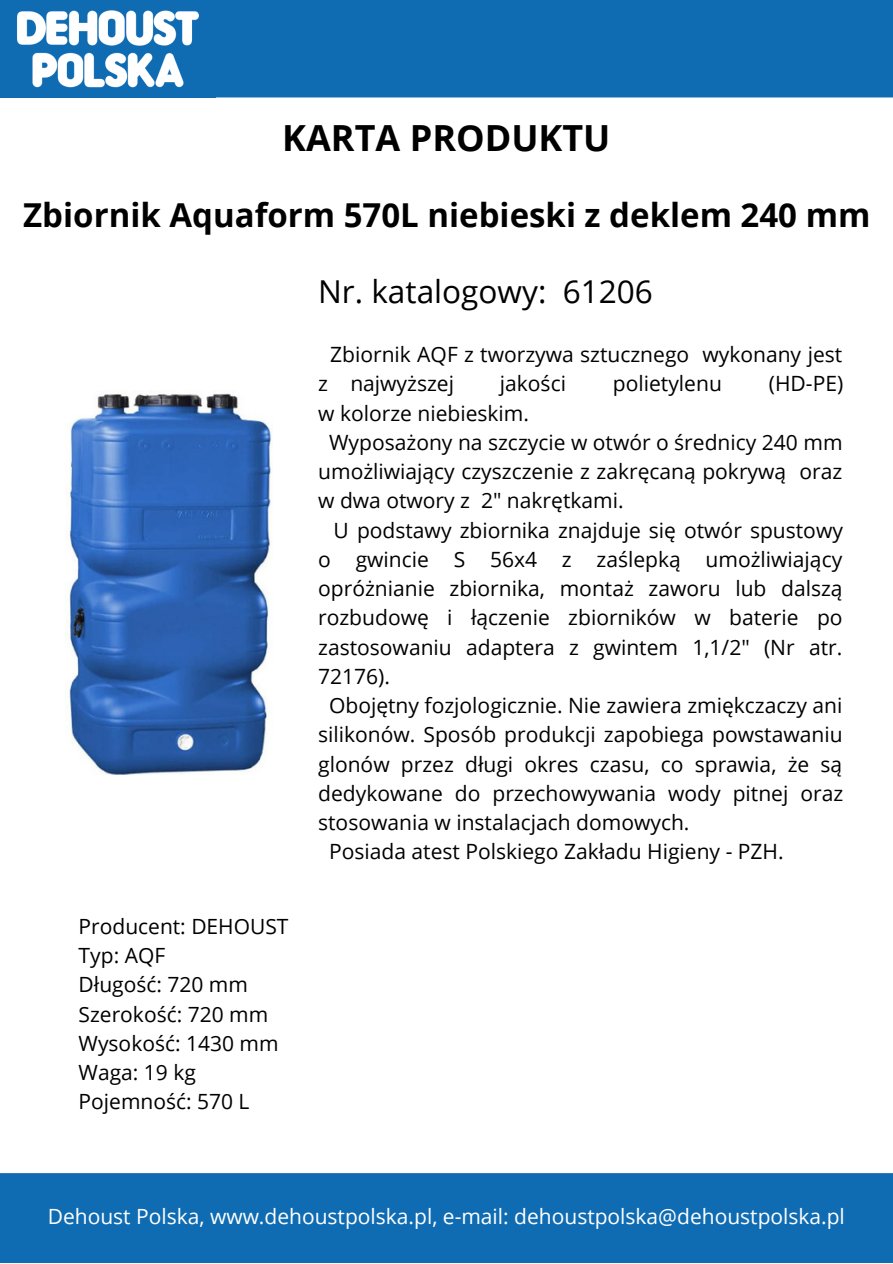
<style>
.page{position:relative;width:893px;height:1264px;background:#fff}
.page>*{position:absolute;margin:0;border:0;box-sizing:border-box;transform-origin:0 0}
.t1{font:700 36px "Open Sans";color:#000}
.t2{font:700 33px "Open Sans";color:#000}
.t3{font:31.5px "Open Sans";color:#000}
.t4{font:21px/29.2px "Open Sans";color:#000}
.t5{font:21px "Open Sans";color:#fff}
</style>
<div class="page">
<div style="left:216px;top:0;width:676px;height:97px;background:#0f6cb3"></div>
<div style="left:0;top:1173px;width:892px;height:89px;background:#0f6cb3"></div>
<img style="left:0;top:0;width:216px;height:98px">
<img style="left:65px;top:393px;width:207px;height:381px">
<h1 class="t1" style="left:282px;top:112px;width:329px">KARTA PRODUKTU</h1>
<h2 class="t2" style="left:23px;top:192px;width:848px">Zbiornik Aquaform 570L niebieski z deklem 240 mm</h2>
<p class="t4" style="left:79px;top:911px;width:211px">Producent: DEHOUST<br>Typ: AQF<br>Długość: 720 mm<br>Szerokość: 720 mm<br>Wysokość: 1430 mm<br>Waga: 19 kg<br>Pojemność: 570 L</p>
<h3 class="t3" style="left:318px;top:269px;width:336px">Nr. katalogowy: 61206</h3>
<p class="t4" style="left:318px;top:339px;width:525px;text-indent:12px">Zbiornik AQF z tworzywa sztucznego wykonany jest z najwyższej</p>
<p class="t4" style="left:500px;top:369px;width:68px">jakości</p>
<p class="t4" style="left:613px;top:369px;width:110px">polietylenu</p>
<p class="t4" style="left:768px;top:369px;width:76px">(HD-PE)</p>
<p class="t4" style="left:318px;top:398px;width:212px">w kolorze niebieskim.</p>
<p class="t4" style="left:329px;top:427px;width:515px">Wyposażony na szczycie w otwór o średnicy 240 mm</p>
<p class="t4" style="left:318px;top:456px;width:525px">umożliwiający czyszczenie z zakręcaną pokrywą oraz</p>
<p class="t4" style="left:318px;top:485px;width:307px">w dwa otwory z 2" nakrętkami.</p>
<p class="t4" style="left:333px;top:515px;width:511px">U podstawy zbiornika znajduje się otwór spustowy</p>
<p class="t4" style="left:318px;top:544px;width:525px">o gwincie S 56x4 z zaślepką umożliwiający</p>
<p class="t4" style="left:318px;top:573px;width:526px">opróżnianie zbiornika, montaż zaworu lub dalszą</p>
<p class="t4" style="left:318px;top:602px;width:526px">rozbudowę i łączenie zbiorników w baterie po</p>
<p class="t4" style="left:318px;top:632px;width:525px">zastosowaniu adaptera z gwintem 1,1/2" (Nr atr.</p>
<p class="t4" style="left:318px;top:661px;width:73px">72176).</p>
<p class="t4" style="left:329px;top:690px;width:514px">Obojętny fozjologicznie. Nie zawiera zmiękczaczy ani</p>
<p class="t4" style="left:318px;top:719px;width:526px">silikonów. Sposób produkcji zapobiega powstawaniu</p>
<p class="t4" style="left:318px;top:748px;width:525px">glonów przez długi okres czasu, co sprawia, że są</p>
<p class="t4" style="left:318px;top:778px;width:526px">dedykowane do przechowywania wody pitnej oraz</p>
<p class="t4" style="left:318px;top:807px;width:373px">stosowania w instalacjach domowych.</p>
<p class="t4" style="left:329px;top:836px;width:456px">Posiada atest Polskiego Zakładu Higieny - PZH.</p>
<p class="t5" style="left:48px;top:1200px;width:798px">Dehoust Polska, www.dehoustpolska.pl, e-mail: dehoustpolska@dehoustpolska.pl</p>
</div>
